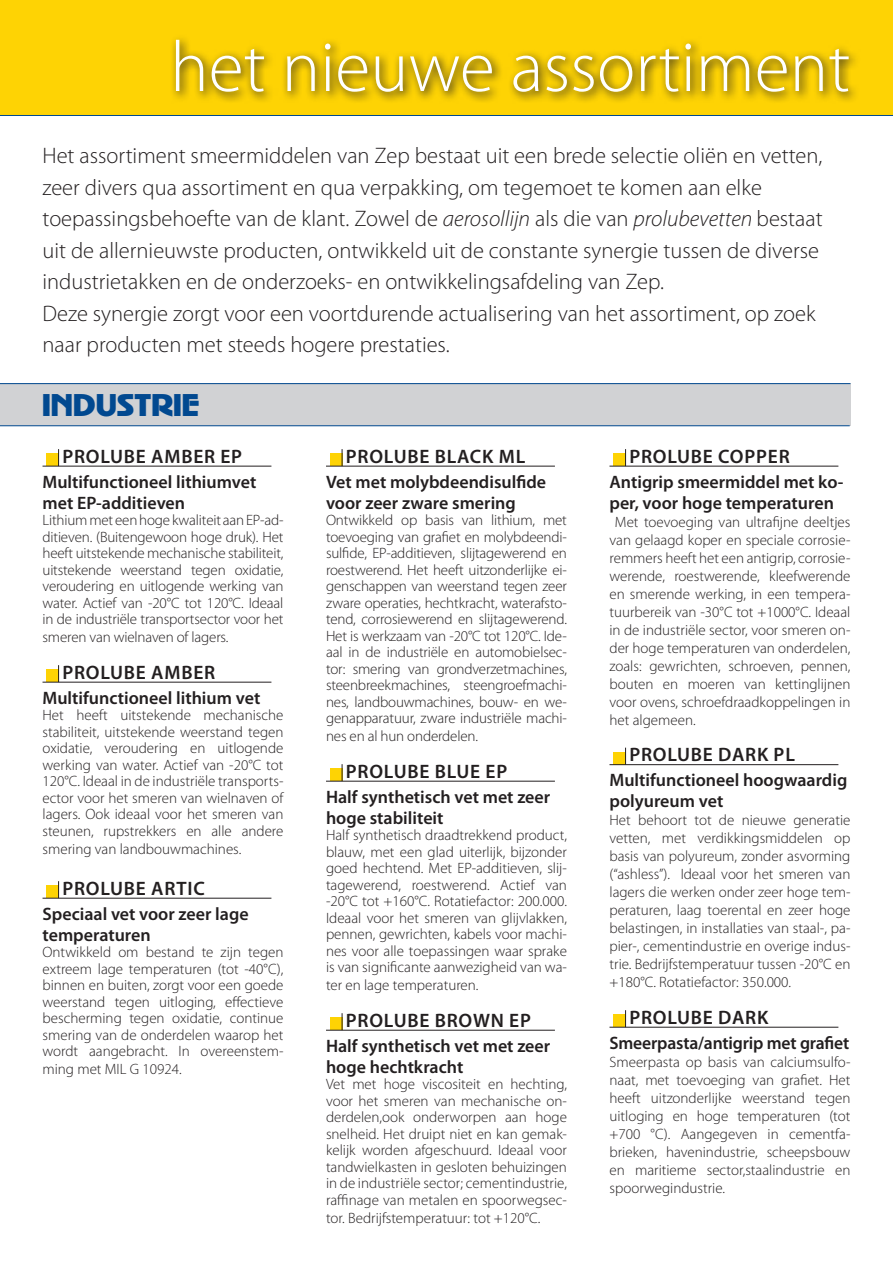
<style>
.page{position:relative;width:893px;height:1263px;background:#fff}
.page>*{position:absolute;margin:0;border:0;box-sizing:border-box;transform-origin:0 0}
.t1{font:300 72px "Myriad Pro";color:#fff}
.t2{font:27px "Advertisers Gothic DT";letter-spacing:.02em;color:#014990}
.t3{font:300 22.5px/31.5px "Myriad Pro";color:#231f20}
.t4{font:600 19.5px "Myriad Pro";letter-spacing:.04em;color:#231f20}
.t5{font:600 18px/21px "Myriad Pro";color:#231f20}
.t6{font:300 15px/16.5px "Myriad Pro";color:#231f20;text-align:justify}
.s1{font-style:italic}
</style>
<div class="page">
<div style="left:0;top:0;width:893px;height:116px;background:#fed304"></div>
<hr style="left:0;top:115px;width:893px;height:1px;background:#014990">
<svg style="left:172px;top:38px;width:684px;height:64px"></svg>
<div style="left:47px;top:453px;width:12px;height:13px;background:#fed304"></div>
<svg style="left:58px;top:449px;width:1px;height:17px"></svg>
<hr style="left:43px;top:466px;width:228px;height:1px;background:#231f20">
<div style="left:47px;top:669px;width:12px;height:13px;background:#fed304"></div>
<svg style="left:58px;top:665px;width:1px;height:17px"></svg>
<hr style="left:43px;top:682px;width:228px;height:1px;background:#231f20">
<div style="left:47px;top:885px;width:12px;height:13px;background:#fed304"></div>
<svg style="left:58px;top:881px;width:1px;height:17px"></svg>
<hr style="left:43px;top:898px;width:228px;height:1px;background:#231f20">
<div style="left:330px;top:453px;width:12px;height:13px;background:#fed304"></div>
<svg style="left:342px;top:449px;width:1px;height:17px"></svg>
<hr style="left:326px;top:466px;width:229px;height:1px;background:#231f20">
<div style="left:330px;top:768px;width:12px;height:13px;background:#fed304"></div>
<svg style="left:342px;top:764px;width:1px;height:17px"></svg>
<hr style="left:326px;top:781px;width:229px;height:1px;background:#231f20">
<div style="left:330px;top:1017px;width:12px;height:13px;background:#fed304"></div>
<svg style="left:342px;top:1013px;width:1px;height:17px"></svg>
<hr style="left:326px;top:1030px;width:229px;height:1px;background:#231f20">
<div style="left:613px;top:453px;width:13px;height:13px;background:#fed304"></div>
<svg style="left:625px;top:449px;width:1px;height:17px"></svg>
<hr style="left:609px;top:466px;width:229px;height:1px;background:#231f20">
<div style="left:613px;top:752px;width:13px;height:13px;background:#fed304"></div>
<svg style="left:625px;top:748px;width:1px;height:16px"></svg>
<hr style="left:609px;top:764px;width:229px;height:1px;background:#231f20">
<div style="left:613px;top:1014px;width:13px;height:13px;background:#fed304"></div>
<svg style="left:625px;top:1010px;width:1px;height:17px"></svg>
<hr style="left:609px;top:1027px;width:229px;height:1px;background:#231f20">
<div style="left:0;top:384px;width:850px;height:42px;background:#d1d2d4"></div>
<hr style="left:0;top:383px;width:850px;height:1px;background:#014990">
<hr style="left:0;top:425px;width:850px;height:1px;background:#014990">
<h1 class="t1" style="left:170px;top:27px;width:682px">het nieuwe assortiment</h1>
<p class="t3" style="left:43px;top:140px;width:782px">Het assortiment smeermiddelen van Zep bestaat uit een brede selectie oliën en vetten, zeer divers qua assortiment en qua verpakking, om tegemoet te komen aan elke toepassingsbehoefte van de klant. Zowel de <span class="s1">aerosollijn</span> als die van <span class="s1">prolubevetten</span> bestaat uit de allernieuwste producten, ontwikkeld uit de constante synergie tussen de diverse industrietakken en de onderzoeks- en ontwikkelingsafdeling van Zep.<br>Deze synergie zorgt voor een voortdurende actualisering van het assortiment, op zoek naar producten met steeds hogere prestaties.</p>
<h2 class="t2" style="left:43px;top:387px;width:158px">INDUSTRIE</h2>
<h3 class="t4" style="left:62px;top:445px;width:181px">PROLUBE AMBER EP</h3>
<p class="t5" style="left:43px;top:471px;width:215px">Multifunctioneel lithiumvet met EP-additieven</p>
<p class="t6" style="left:43px;top:512px;width:242px">Lithium met een hoge kwaliteit aan EP-ad&shy;ditieven. (Buitengewoon hoge druk). Het heeft uitstekende mechanische stabiliteit, uitstekende weerstand tegen oxidatie, veroudering en uitlogende werking van water. Actief van -20°C tot 120°C. Ideaal in de industriële transportsector voor het</p>
<p class="t6" style="left:43px;top:629px;width:187px">smeren van wielnaven of lagers.</p>
<h3 class="t4" style="left:62px;top:661px;width:13px">prolube</h3>
<h3 class="t4" style="left:151px;top:661px;width:14px">amber</h3>
<p class="t5" style="left:43px;top:687px;width:219px">Multifunctioneel lithium vet</p>
<p class="t6" style="left:43px;top:707px;width:242px">Het heeft uitstekende mechanische stabiliteit, uitstekende weerstand tegen oxidatie, veroudering en uitlogende werking van water. Actief van -20°C tot 120°C. Ideaal in de industriële transports&shy;ector voor het smeren van wielnaven of lagers. Ook ideaal voor het smeren van steunen, rupstrekkers en alle andere</p>
<p class="t6" style="left:43px;top:840px;width:200px">smering van landbouwmachines.</p>
<h3 class="t4" style="left:62px;top:877px;width:13px">prolube</h3>
<h3 class="t4" style="left:151px;top:877px;width:55px">artic</h3>
<p class="t5" style="left:43px;top:903px;width:208px">Speciaal vet voor zeer lage temperaturen</p>
<p class="t6" style="left:43px;top:944px;width:242px">Ontwikkeld om bestand te zijn tegen extreem lage temperaturen (tot -40°C), binnen en buiten, zorgt voor een goede weerstand tegen uitloging, effectieve bescherming tegen oxidatie, continue smering van de onderdelen waarop het wordt aangebracht. In overeenstem-</p>
<p class="t6" style="left:43px;top:1061px;width:141px">ming met MIL G 10924.</p>
<h3 class="t4" style="left:346px;top:445px;width:13px">prolube</h3>
<h3 class="t4" style="left:435px;top:445px;width:78px">black ml</h3>
<p class="t5" style="left:326px;top:471px;width:222px">Vet met molybdeendisulfide voor zeer zware smering</p>
<p class="t6" style="left:326px;top:512px;width:242px">Ontwikkeld op basis van lithium, met toevoeging van grafiet en molybdeendi&shy;sulfide, EP-additieven, slijtagewerend en roestwerend. Het heeft uitzonderlijke ei&shy;genschappen van weerstand tegen zeer zware operaties, hechtkracht, waterafsto&shy;tend, corrosiewerend en slijtagewerend.<br>Het is werkzaam van -20°C tot 120°C. Ide&shy;aal in de industriële en automobielsec&shy;tor: smering van grondverzetmachines, steenbreekmachines, steengroefmachi&shy;nes, landbouwmachines, bouw- en we&shy;genapparatuur, zware industriële machi-</p>
<p class="t6" style="left:326px;top:728px;width:154px">nes en al hun onderdelen.</p>
<h3 class="t4" style="left:346px;top:760px;width:13px">prolube</h3>
<h3 class="t4" style="left:435px;top:760px;width:12px">blue</h3>
<h3 class="t4" style="left:485px;top:760px;width:11px">ep</h3>
<p class="t5" style="left:326px;top:786px;width:226px">Half synthetisch vet met zeer hoge stabiliteit</p>
<p class="t6" style="left:326px;top:827px;width:242px">Half synthetisch draadtrekkend product, blauw, met een glad uiterlijk, bijzonder goed hechtend. Met EP-additieven, slij&shy;tagewerend, roestwerend. Actief van -20°C tot +160°C. Rotatiefactor: 200.000.<br>Ideaal voor het smeren van glijvlakken, pennen, gewrichten, kabels voor machi&shy;nes voor alle toepassingen waar sprake is van significante aanwezigheid van wa-</p>
<p class="t6" style="left:326px;top:977px;width:154px">ter en lage temperaturen.</p>
<h3 class="t4" style="left:346px;top:1009px;width:13px">prolube</h3>
<h3 class="t4" style="left:435px;top:1009px;width:13px">bro</h3>
<h3 class="t4" style="left:473px;top:1009px;width:47px">wn ep</h3>
<p class="t5" style="left:326px;top:1035px;width:226px">Half synthetisch vet met zeer hoge hechtkracht</p>
<p class="t6" style="left:326px;top:1076px;width:242px">Vet met hoge viscositeit en hechting, voor het smeren van mechanische on&shy;derdelen,ook onderworpen aan hoge snelheid. Het druipt niet en kan gemak&shy;kelijk worden afgeschuurd. Ideaal voor tandwielkasten in gesloten behuizingen in de industriële sector; cementindustrie, raffinage van metalen en spoorwegsec-</p>
<p class="t6" style="left:326px;top:1209px;width:216px">tor. Bedrijfstemperatuur: tot +120°C.</p>
<h3 class="t4" style="left:629px;top:445px;width:13px">prolube</h3>
<h3 class="t4" style="left:718px;top:445px;width:25px">copper</h3>
<p class="t5" style="left:609px;top:471px;width:235px">Antigrip smeermiddel met ko&shy;per, voor hoge temperaturen</p>
<p class="t6" style="left:609px;top:513px;width:242px;line-height:18px;text-indent:5px">Met toevoeging van ultrafijne deeltjes van gelaagd koper en speciale corrosie&shy;remmers heeft het een antigrip, corrosie&shy;werende, roestwerende, kleefwerende en smerende werking, in een tempera&shy;tuurbereik van -30°C tot +1000°C. Ideaal in de industriële sector, voor smeren on&shy;der hoge temperaturen van onderdelen, zoals: gewrichten, schroeven, pennen, bouten en moeren van kettinglijnen voor ovens, schroefdraadkoppelingen in het algemeen.</p>
<h3 class="t4" style="left:629px;top:744px;width:13px">prolube</h3>
<h3 class="t4" style="left:718px;top:744px;width:67px">dark pl</h3>
<p class="t5" style="left:609px;top:770px;width:239px">Multifunctioneel hoogwaardig polyureum vet</p>
<p class="t6" style="left:609px;top:811px;width:242px;line-height:18px">Het behoort tot de nieuwe generatie vetten, met verdikkingsmiddelen op basis van polyureum, zonder asvorming (“ashless”). Ideaal voor het smeren van lagers die werken onder zeer hoge tem&shy;peraturen, laag toerental en zeer hoge belastingen, in installaties van staal-, pa&shy;pier-, cementindustrie en overige indus&shy;trie. Bedrijfstemperatuur tussen -20°C en +180°C. Rotatiefactor: 350.000.</p>
<h3 class="t4" style="left:629px;top:1006px;width:13px">prolube</h3>
<h3 class="t4" style="left:718px;top:1006px;width:52px">dark</h3>
<p class="t5" style="left:609px;top:1032px;width:241px">Smeerpasta/antigrip met grafiet</p>
<p class="t6" style="left:609px;top:1053px;width:242px;line-height:18px">Smeerpasta op basis van calciumsulfo&shy;naat, met toevoeging van grafiet. Het heeft uitzonderlijke weerstand tegen uitloging en hoge temperaturen (tot +700 °C). Aangegeven in cementfa&shy;brieken, havenindustrie, scheepsbouw en maritieme sector,staalindustrie en spoorwegindustrie.</p>
</div>
